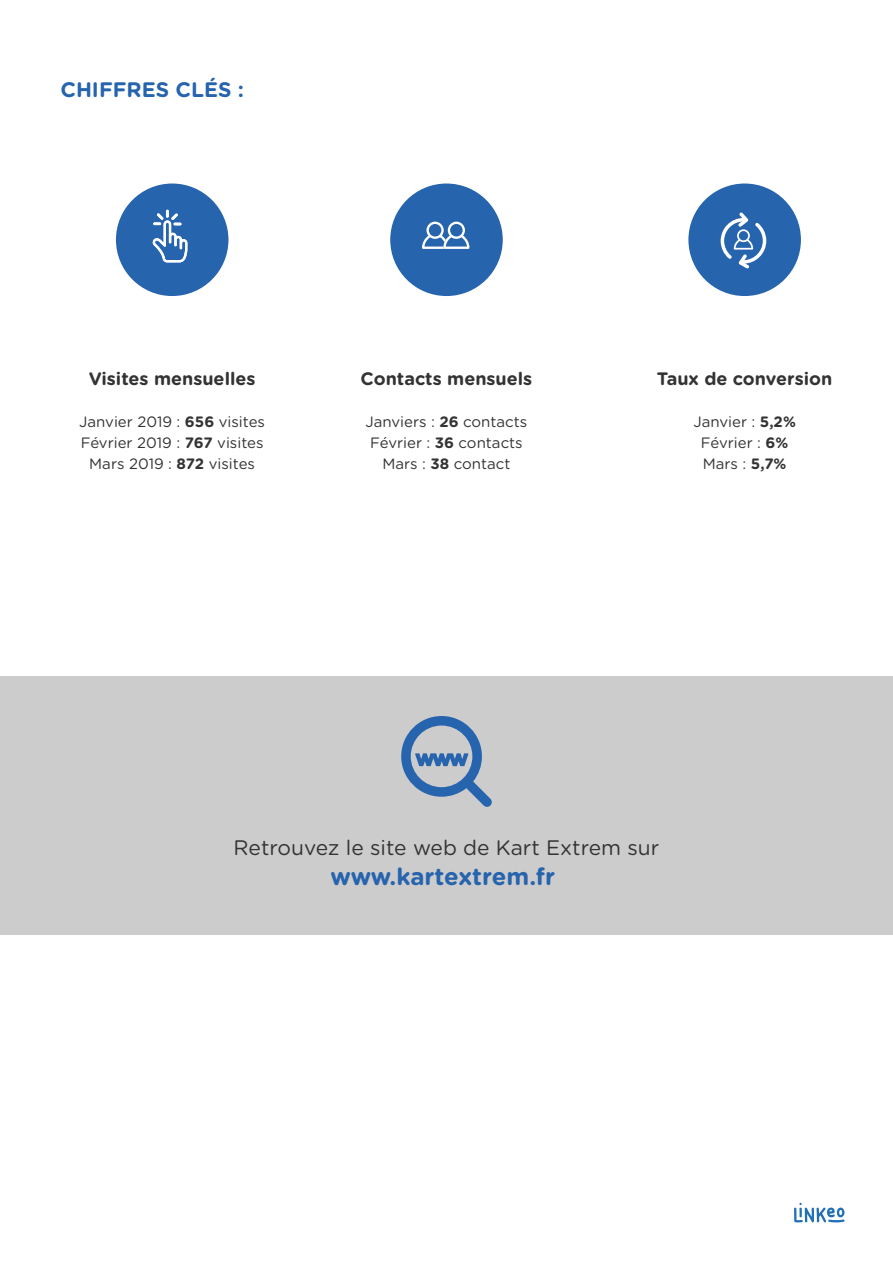
<style>
.page{position:relative;width:893px;height:1263px;background:#fff}
.page>*{position:absolute;margin:0;border:0;box-sizing:border-box;transform-origin:0 0}
.t1{font:700 24px "Gotham Rounded";letter-spacing:-.005em;color:#2764ae}
.t2{font:21px "Gotham Rounded";color:#333}
.t3{font:700 21px "Gotham Rounded";color:#2764ae}
.t4{font:700 18px "Gotham Rounded";color:#333}
.t5{font:15px/21px "Gotham Rounded";color:#333;text-align:center}
.s1{font-weight:700}
</style>
<div class="page">
<div style="left:0;top:676px;width:893px;height:259px;background:#cdcccc"></div>
<svg style="left:794px;top:1203px;width:51px;height:20px"></svg>
<svg style="left:401px;top:716px;width:91px;height:91px"></svg>
<div style="left:116px;top:184px;width:112px;height:112px;background:#2764ae;border-radius:50%"></div>
<div style="left:390px;top:184px;width:113px;height:112px;background:#2764ae;border-radius:50%"></div>
<div style="left:688px;top:184px;width:113px;height:112px;background:#2764ae;border-radius:50%"></div>
<svg style="left:721px;top:212px;width:45px;height:56px"></svg>
<svg style="left:422px;top:222px;width:47px;height:27px"></svg>
<svg style="left:152px;top:210px;width:35px;height:52px"></svg>
<h2 class="t3" style="left:61px;top:74px;width:185px">CHIFFRES CLÉS :</h2>
<p class="t4" style="left:89px;top:365px;width:168px">Visites mensuelles</p>
<p class="t5" style="left:79px;top:411px;width:187px">Janvier 2019 : <span class="s1">656</span> visites<br>Février 2019 : <span class="s1">767</span> visites<br>Mars 2019 : <span class="s1">872</span> visites</p>
<p class="t4" style="left:361px;top:365px;width:173px">Contacts mensuels</p>
<p class="t5" style="left:366px;top:411px;width:163px">Janviers : <span class="s1">26</span> contacts<br>Février : <span class="s1">36</span> contacts<br>Mars : <span class="s1">38</span> contact</p>
<p class="t4" style="left:657px;top:365px;width:177px">Taux de conversion</p>
<p class="t5" style="left:693px;top:411px;width:104px">Janvier : <span class="s1">5,2%<br></span>Février : <span class="s1">6%<br></span>Mars : <span class="s1">5,7%</span></p>
<h2 class="t2" style="left:234px;top:833px;width:427px">Retrouvez le site web de Kart Extrem sur</h2>
<h1 class="t1" style="left:331px;top:859px;width:226px">www.kartextrem.fr</h1>
</div>
